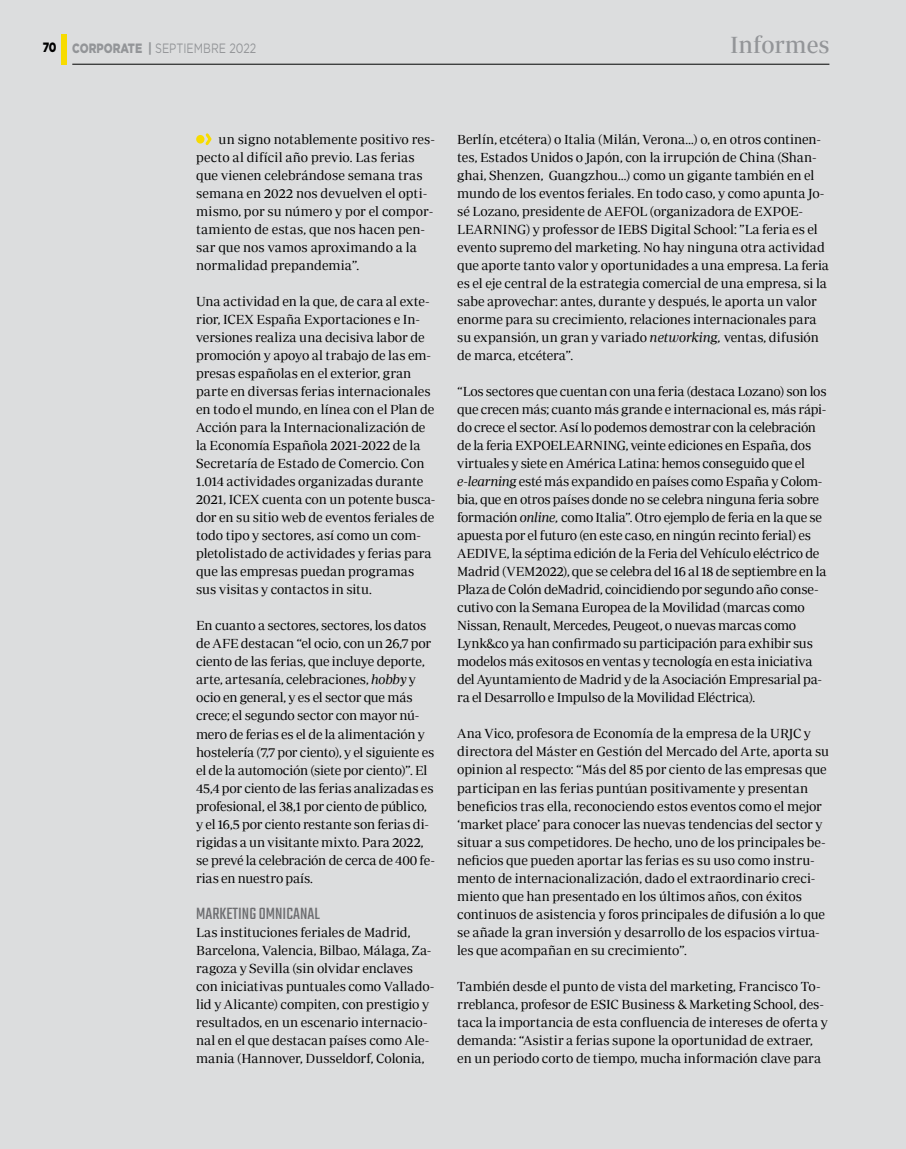
<style>
.page{position:relative;width:906px;height:1149px;background:#fff}
.page>*{position:absolute;margin:0;border:0;box-sizing:border-box;transform-origin:0 0}
.t1{font:24px "Periodico Display";color:#939598}
.t2{font:18px "Teko";color:#6d6e71}
.t3{font:13.5px/18px "Periodico Display Lg";letter-spacing:-.01em;color:#000}
.t4{font:13.5px "Gotham";color:#939598;scale:.8 1}
.s1{font-weight:900;color:#000}
.s2{font-weight:900}
.s3{font-family:"Periodico Display Lg It"}
</style>
<div class="page">
<div style="left:0;top:0;width:906px;height:1148px;background:#dcddde"></div>
<hr style="left:72px;top:64px;width:757px;height:1px;background:#000">
<div style="left:62px;top:34px;width:5px;height:31px;background:#f7db00"></div>
<svg style="left:203px;top:133px;width:9px;height:13px"></svg>
<div style="left:196px;top:135px;width:8px;height:8px;background:#f7db00;border-radius:50%"></div>
<p class="t4" style="left:43px;top:39px;width:269px"><span class="s1">70</span> <span class="s2">CORPORATE |</span> SEPTIEMBRE 2022</p>
<h1 class="t1" style="left:730px;top:32px;width:101px">Informes</h1>
<p class="t3" style="left:196px;top:130px;width:240px;text-indent:22px">un signo notablemente positivo res&shy;pecto al difícil año previo. Las ferias que vienen celebrándose semana tras semana en 2022 nos devuelven el opti&shy;mismo, por su número y por el compor&shy;tamiento de estas, que nos hacen pen&shy;sar que nos vamos aproximando a la normalidad prepandemia”.</p>
<p class="t3" style="left:196px;top:292px;width:241px">Una actividad en la que, de cara al exte&shy;rior, ICEX España Exportaciones e In&shy;versiones realiza una decisiva labor de promoción y apoyo al trabajo de las em&shy;presas españolas en el exterior, gran parte en diversas ferias internacionales en todo el mundo, en línea con el Plan de Acción para la Internacionalización de la Economía Española 2021-2022 de la Secretaría de Estado de Comercio. Con 1.014 actividades organizadas durante 2021, ICEX cuenta con un potente busca&shy;dor en su sitio web de eventos feriales de todo tipo y sectores, así como un com&shy;pletolistado de actividades y ferias para que las empresas puedan programas sus visitas y contactos in situ.</p>
<p class="t3" style="left:196px;top:616px;width:240px">En cuanto a sectores, sectores, los datos de AFE destacan “el ocio, con un 26,7 por ciento de las ferias, que incluye deporte, arte, artesanía, celebraciones, <span class="s3">hobby</span> y ocio en general, y es el sector que más crece; el segundo sector con mayor nú&shy;mero de ferias es el de la alimentación y hostelería (7,7 por ciento), y el siguiente es el de la automoción (siete por ciento)”. El 45,4 por ciento de las ferias analizadas es profesional, el 38,1 por ciento de público, y el 16,5 por ciento restante son ferias di&shy;rigidas a un visitante mixto. Para 2022, se prevé la celebración de cerca de 400 fe&shy;rias en nuestro país.</p>
<h2 class="t2" style="left:196px;top:902px;width:125px">MARKETING OMNICANAL</h2>
<p class="t3" style="left:196px;top:922px;width:240px">Las instituciones feriales de Madrid, Barcelona, Valencia, Bilbao, Málaga, Za&shy;ragoza y Sevilla (sin olvidar enclaves con iniciativas puntuales como Vallado&shy;lid y Alicante) compiten, con prestigio y resultados, en un escenario internacio&shy;nal en el que destacan países como Ale&shy;mania (Hannover, Dusseldorf, Colonia,</p>
<p class="t3" style="left:457px;top:130px;width:373px">Berlín, etcétera) o Italia (Milán, Verona…) o, en otros continen&shy;tes, Estados Unidos o Japón, con la irrupción de China (Shan&shy;ghai, Shenzen, Guangzhou…) como un gigante también en el mundo de los eventos feriales. En todo caso, y como apunta Jo&shy;sé Lozano, presidente de AEFOL (organizadora de EXPOE-LEARNING) y professor de IEBS Digital School: ”La feria es el evento supremo del marketing. No hay ninguna otra actividad que aporte tanto valor y oportunidades a una empresa. La feria es el eje central de la estrategia comercial de una empresa, si la sabe aprovechar: antes, durante y después, le aporta un valor enorme para su crecimiento, relaciones internacionales para su expansión, un gran y variado <span class="s3">networking,</span> ventas, difusión de marca, etcétera”.</p>
<p class="t3" style="left:457px;top:382px;width:371px">“Los sectores que cuentan con una feria (destaca Lozano) son los que crecen más; cuanto más grande e internacional es, más rápi&shy;do crece el sector. Así lo podemos demostrar con la celebración de la feria EXPOELEARNING, veinte ediciones en España, dos virtuales y siete en América Latina: hemos conseguido que el <span class="s3">e-learning</span> esté más expandido en países como España y Colom&shy;bia, que en otros países donde no se celebra ninguna feria sobre formación <span class="s3">online,</span> como Italia”. Otro ejemplo de feria en la que se apuesta por el futuro (en este caso, en ningún recinto ferial) es AEDIVE, la séptima edición de la Feria del Vehículo eléctrico de Madrid (VEM2022), que se celebra del 16 al 18 de septiembre en la Plaza de Colón deMadrid, coincidiendo por segundo año conse&shy;cutivo con la Semana Europea de la Movilidad (marcas como Nissan, Renault, Mercedes, Peugeot, o nuevas marcas como Lynk&amp;co ya han confirmado su participación para exhibir sus modelos más exitosos en ventas y tecnología en esta iniciativa del Ayuntamiento de Madrid y de la Asociación Empresarial pa&shy;ra el Desarrollo e Impulso de la Movilidad Eléctrica).</p>
<p class="t3" style="left:457px;top:724px;width:373px">Ana Vico, profesora de Economía de la empresa de la URJC y directora del Máster en Gestión del Mercado del Arte, aporta su opinion al respecto: “Más del 85 por ciento de las empresas que participan en las ferias puntúan positivamente y presentan beneficios tras ella, reconociendo estos eventos como el mejor ‘market place’ para conocer las nuevas tendencias del sector y situar a sus competidores. De hecho, uno de los principales be&shy;neficios que pueden aportar las ferias es su uso como instru&shy;mento de internacionalización, dado el extraordinario creci&shy;miento que han presentado en los últimos años, con éxitos continuos de asistencia y foros principales de difusión a lo que se añade la gran inversión y desarrollo de los espacios virtua&shy;les que acompañan en su crecimiento”.</p>
<p class="t3" style="left:457px;top:976px;width:372px">También desde el punto de vista del marketing, Francisco To&shy;rreblanca, profesor de ESIC Business &amp; Marketing School, des&shy;taca la importancia de esta confluencia de intereses de oferta y demanda: “Asistir a ferias supone la oportunidad de extraer, en un periodo corto de tiempo, mucha información clave para</p>
</div>
